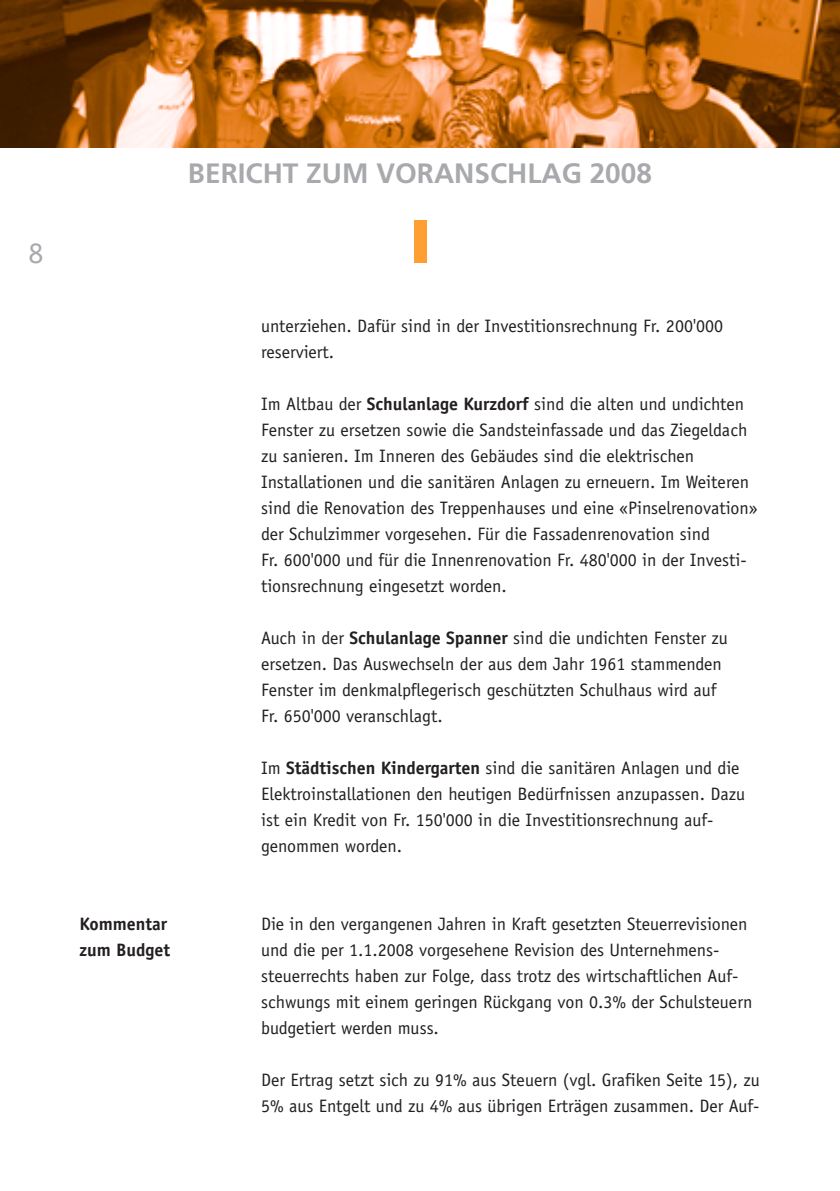
<style>
.page{position:relative;width:840px;height:1191px;background:#fff}
.page>*{position:absolute;margin:0;border:0;box-sizing:border-box;transform-origin:0 0}
.t1{font:30px "Officina Sans";color:#a8a9ad}
.t2{font:700 28px "Frutiger";color:#a8a9ad}
.t3{font:18px/26px "Officina Sans";color:#231f20}
.t4{font:700 18px/26px "Officina Sans";color:#231f20}
.s1{font-weight:700}
</style>
<div class="page">
<div style="left:414px;top:220px;width:12px;height:43px;background:#ff9f31"></div>
<img style="left:0;top:0;width:839px;height:147px">
<h1 class="t1" style="left:28px;top:241px;width:16px">8</h1>
<h2 class="t2" style="left:188px;top:162px;width:465px">BERICHT ZUM VORANSCHLAG 2008</h2>
<p class="t4" style="left:79px;top:912px;width:92px">Kommentar zum Budget</p>
<p class="t3" style="left:261px;top:314px;width:463px">unterziehen. Dafür sind in der Investitionsrechnung Fr. 200'000 reserviert.</p>
<p class="t3" style="left:261px;top:392px;width:497px">Im Altbau der <span class="s1">Schulanlage Kurzdorf</span> sind die alten und undichten Fenster zu ersetzen sowie die Sandsteinfassade und das Ziegeldach zu sanieren. Im Inneren des Gebäudes sind die elektrischen Installationen und die sanitären Anlagen zu erneuern. Im Weiteren sind die Renovation des Treppenhauses und eine «Pinselrenovation» der Schulzimmer vorgesehen. Für die Fassadenrenovation sind<br>Fr. 600'000 und für die Innenrenovation Fr. 480'000 in der Investi&shy;tionsrechnung eingesetzt worden.</p>
<p class="t3" style="left:261px;top:626px;width:468px">Auch in der <span class="s1">Schulanlage Spanner</span> sind die undichten Fenster zu ersetzen. Das Auswechseln der aus dem Jahr 1961 stammenden Fenster im denkmalpflegerisch geschützten Schulhaus wird auf Fr. 650'000 veranschlagt.</p>
<p class="t3" style="left:261px;top:756px;width:485px">Im <span class="s1">Städtischen Kindergarten</span> sind die sanitären Anlagen und die Elektroinstallationen den heutigen Bedürfnissen anzupassen. Dazu ist ein Kredit von Fr. 150'000 in die Investitionsrechnung auf - genommen worden.</p>
<p class="t3" style="left:261px;top:912px;width:492px">Die in den vergangenen Jahren in Kraft gesetzten Steuerrevisionen und die per 1.1.2008 vorgesehene Revision des Unternehmens - steuerrechts haben zur Folge, dass trotz des wirtschaftlichen Auf&shy;schwungs mit einem geringen Rückgang von 0.3% der Schulsteuern budgetiert werden muss.</p>
<p class="t3" style="left:261px;top:1068px;width:500px">Der Ertrag setzt sich zu 91% aus Steuern (vgl. Grafiken Seite 15), zu<br>5% aus Entgelt und zu 4% aus übrigen Erträgen zusammen. Der Auf-</p>
</div>
